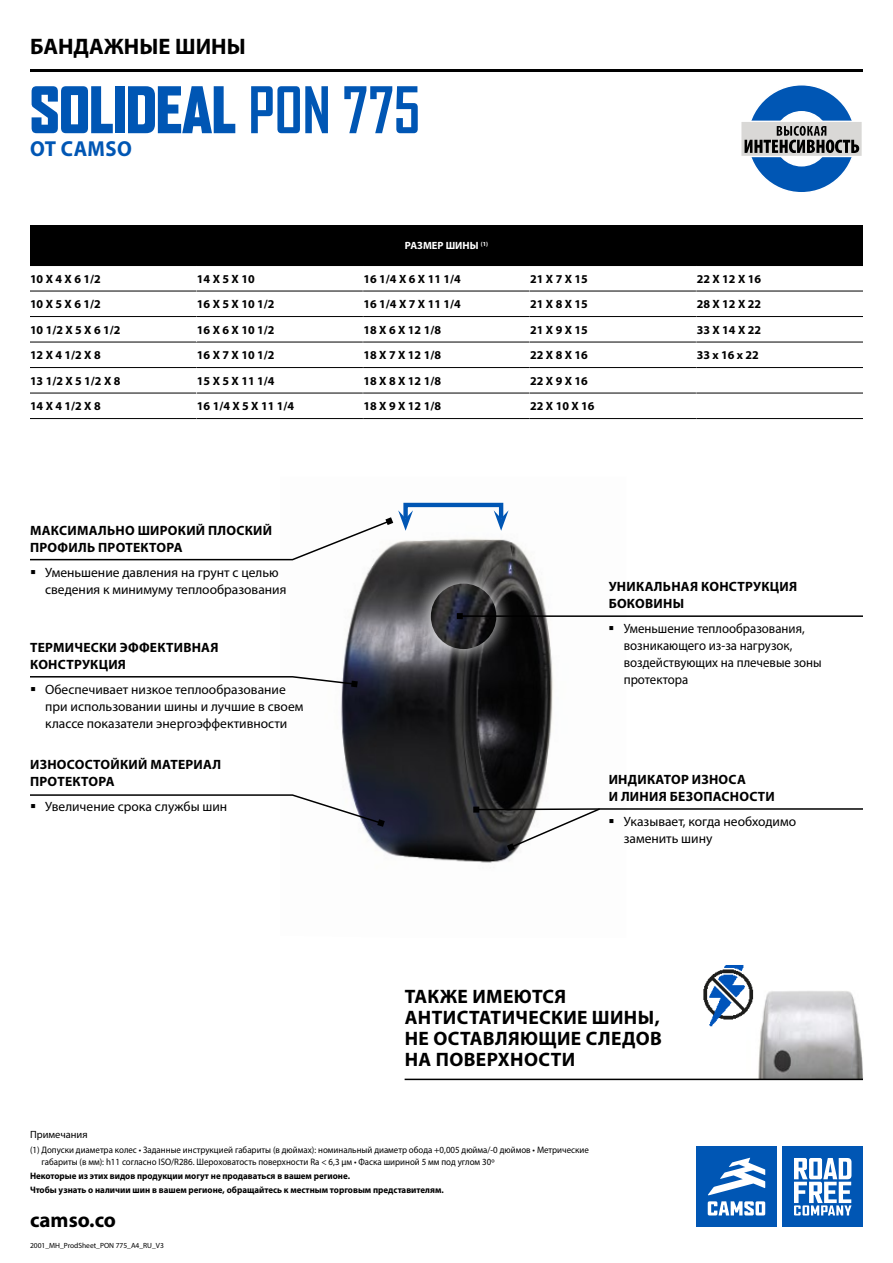
<style>
.page{position:relative;width:893px;height:1263px;background:#fff}
.page>*{position:absolute;margin:0;border:0;box-sizing:border-box;transform-origin:0 0}
.t1{font:900 61.5px "Agency FB";color:#0056b4;scale:.95 1}
.t2{font:700 22.5px "Myriad Pro";color:#000}
.t3{font:700 21.75px "Myriad Pro";letter-spacing:.02em;color:#0056b4;scale:.95 1}
.t4{font:700 21px "Myriad Pro";color:#000}
.t5{font:700 19.5px/21px "Myriad Pro";letter-spacing:.02em;color:#000}
.t6{font:13.5px/16.8px "Myriad Pro";color:#000}
.t7{font:700 13.5px/16.8px "Myriad Pro";letter-spacing:.02em;color:#000}
.t8{font:13.5px/16.8px "Myriad Pro";color:#000;scale:.95 1}
.t9{font:700 12px "Myriad Pro";color:#000}
.t10{font:700 10.5px "Myriad Pro";color:#fff}
.t11{font:10.5px "Myriad Pro";color:#000}
.t12{font:9.3px/11.2px "Myriad Pro";color:#000;scale:.95 1}
.t13{font:700 9.3px/14.2px "Myriad Pro";color:#000;scale:.95 1}
.t14{font:7.5px "Myriad Pro";color:#000}
.s1{font-weight:700}
</style>
<div class="page">
<svg style="left:741px;top:85px;width:121px;height:107px"></svg>
<hr style="left:30px;top:69px;width:833px;height:3px;background:#000">
<div style="left:696px;top:1146px;width:81px;height:81px;background:#0056b4"></div>
<svg style="left:708px;top:1201px;width:57px;height:14px"></svg>
<svg style="left:708px;top:1158px;width:57px;height:37px"></svg>
<div style="left:782px;top:1146px;width:81px;height:81px;background:#0056b4"></div>
<svg style="left:794px;top:1158px;width:57px;height:57px"></svg>
<img style="left:731px;top:991px;width:132px;height:88px">
<hr style="left:405px;top:1079px;width:458px;height:1px;background:#000">
<img style="left:703px;top:965px;width:56px;height:61px">
<img style="left:341px;top:502px;width:212px;height:361px">
<svg style="left:413px;top:566px;width:101px;height:101px"></svg>
<img style="left:431px;top:584px;width:65px;height:65px;border-radius:33px">
<svg style="left:475px;top:807px;width:388px;height:44px"></svg>
<div style="left:473px;top:806px;width:6px;height:7px;background:#000"></div>
<svg style="left:30px;top:675px;width:328px;height:12px"></svg>
<svg style="left:30px;top:793px;width:355px;height:34px"></svg>
<div style="left:403px;top:503px;width:100px;height:17px;border:4px solid #0056b4"></div>
<svg style="left:30px;top:510px;width:383px;height:51px"></svg>
<svg style="left:494px;top:510px;width:15px;height:21px"></svg>
<hr style="left:460px;top:615px;width:403px;height:2px;background:#000">
<svg style="left:457px;top:613px;width:6px;height:6px"></svg>
<div style="left:30px;top:225px;width:833px;height:41px;background:#000"></div>
<hr style="left:30px;top:291px;width:167px;height:1px;background:#000">
<hr style="left:197px;top:291px;width:166px;height:1px;background:#000">
<hr style="left:30px;top:316px;width:167px;height:1px;background:#000">
<hr style="left:197px;top:316px;width:166px;height:1px;background:#000">
<hr style="left:30px;top:342px;width:167px;height:1px;background:#000">
<hr style="left:197px;top:342px;width:166px;height:1px;background:#000">
<hr style="left:30px;top:367px;width:167px;height:1px;background:#000">
<hr style="left:197px;top:367px;width:166px;height:1px;background:#000">
<hr style="left:30px;top:393px;width:167px;height:1px;background:#000">
<hr style="left:197px;top:393px;width:166px;height:1px;background:#000">
<hr style="left:30px;top:418px;width:167px;height:1px;background:#000">
<hr style="left:197px;top:418px;width:166px;height:1px;background:#000">
<hr style="left:363px;top:291px;width:167px;height:1px;background:#000">
<hr style="left:363px;top:316px;width:167px;height:1px;background:#000">
<hr style="left:363px;top:342px;width:167px;height:1px;background:#000">
<hr style="left:363px;top:367px;width:167px;height:1px;background:#000">
<hr style="left:363px;top:393px;width:167px;height:1px;background:#000">
<hr style="left:363px;top:418px;width:167px;height:1px;background:#000">
<hr style="left:530px;top:291px;width:166px;height:1px;background:#000">
<hr style="left:530px;top:316px;width:166px;height:1px;background:#000">
<hr style="left:530px;top:342px;width:166px;height:1px;background:#000">
<hr style="left:530px;top:367px;width:166px;height:1px;background:#000">
<hr style="left:530px;top:393px;width:166px;height:1px;background:#000">
<hr style="left:530px;top:418px;width:166px;height:1px;background:#000">
<hr style="left:696px;top:291px;width:167px;height:1px;background:#000">
<hr style="left:696px;top:316px;width:167px;height:1px;background:#000">
<hr style="left:696px;top:342px;width:167px;height:1px;background:#000">
<hr style="left:696px;top:367px;width:167px;height:1px;background:#000">
<hr style="left:696px;top:393px;width:167px;height:1px;background:#000">
<hr style="left:696px;top:418px;width:167px;height:1px;background:#000">
<h2 class="t2" style="left:30px;top:32px;width:217px">БАНДАЖНЫЕ ШИНЫ</h2>
<h1 class="t1" style="left:30px;top:74px;width:412px">SOLIDEAL <span class="s1">PON 775</span></h1>
<h3 class="t3" style="left:30px;top:134px;width:109px">OT CAMSO</h3>
<p class="t10" style="left:405px;top:239px;width:85px">РАЗМЕР ШИНЫ <sup>(1)</sup></p>
<p class="t9" style="left:30px;top:271px;width:72px">10 X 4 X 6 1/2</p>
<p class="t9" style="left:197px;top:271px;width:59px">14 X 5 X 10</p>
<p class="t9" style="left:364px;top:271px;width:99px">16 1/4 X 6 X 11 1/4</p>
<p class="t9" style="left:530px;top:271px;width:59px">21 X 7 X 15</p>
<p class="t9" style="left:697px;top:271px;width:66px">22 X 12 X 16</p>
<p class="t9" style="left:30px;top:296px;width:72px">10 X 5 X 6 1/2</p>
<p class="t9" style="left:197px;top:296px;width:79px">16 X 5 X 10 1/2</p>
<p class="t9" style="left:364px;top:296px;width:99px">16 1/4 X 7 X 11 1/4</p>
<p class="t9" style="left:530px;top:296px;width:59px">21 X 8 X 15</p>
<p class="t9" style="left:697px;top:296px;width:66px">28 X 12 X 22</p>
<p class="t9" style="left:30px;top:322px;width:92px">10 1/2 X 5 X 6 1/2</p>
<p class="t9" style="left:197px;top:322px;width:79px">16 X 6 X 10 1/2</p>
<p class="t9" style="left:364px;top:322px;width:79px">18 X 6 X 12 1/8</p>
<p class="t9" style="left:530px;top:322px;width:59px">21 X 9 X 15</p>
<p class="t9" style="left:697px;top:322px;width:66px">33 X 14 X 22</p>
<p class="t9" style="left:30px;top:347px;width:72px">12 X 4 1/2 X 8</p>
<p class="t9" style="left:197px;top:347px;width:79px">16 X 7 X 10 1/2</p>
<p class="t9" style="left:364px;top:347px;width:79px">18 X 7 X 12 1/8</p>
<p class="t9" style="left:530px;top:347px;width:59px">22 X 8 X 16</p>
<p class="t9" style="left:697px;top:347px;width:64px">33 x 16 x 22</p>
<p class="t9" style="left:30px;top:373px;width:92px">13 1/2 X 5 1/2 X 8</p>
<p class="t9" style="left:197px;top:373px;width:79px">15 X 5 X 11 1/4</p>
<p class="t9" style="left:364px;top:373px;width:79px">18 X 8 X 12 1/8</p>
<p class="t9" style="left:530px;top:373px;width:59px">22 X 9 X 16</p>
<p class="t9" style="left:30px;top:398px;width:72px">14 X 4 1/2 X 8</p>
<p class="t9" style="left:197px;top:398px;width:99px">16 1/4 X 5 X 11 1/4</p>
<p class="t9" style="left:364px;top:398px;width:79px">18 X 9 X 12 1/8</p>
<p class="t9" style="left:530px;top:398px;width:66px">22 X 10 X 16</p>
<p class="t7" style="left:30px;top:521px;width:244px">МАКСИМАЛЬНО ШИРОКИЙ ПЛОСКИЙ<br>ПРОФИЛЬ ПРОТЕКТОРА</p>
<p class="t6" style="left:45px;top:564px;width:243px;text-indent:-15px">▪ Уменьшение давления на грунт с целью сведения к минимуму теплообразования</p>
<p class="t7" style="left:30px;top:638px;width:190px">ТЕРМИЧЕСКИ ЭФФЕКТИВНАЯ<br>КОНСТРУКЦИЯ</p>
<p class="t6" style="left:45px;top:681px;width:260px;text-indent:-15px">▪ Обеспечивает низкое теплообразование при использовании шины и лучшие в своем классе показатели энергоэффективности</p>
<p class="t7" style="left:30px;top:756px;width:193px">ИЗНОСОСТОЙКИЙ МАТЕРИАЛ<br>ПРОТЕКТОРА</p>
<p class="t6" style="left:30px;top:798px;width:199px">▪ Увеличение срока службы шин</p>
<p class="t7" style="left:609px;top:578px;width:190px">УНИКАЛЬНАЯ КОНСТРУКЦИЯ<br>БОКОВИНЫ</p>
<p class="t8" style="left:624px;top:620px;width:210px;text-indent:-15px">▪ Уменьшение теплообразования, возникающего из-за нагрузок, воздействующих на плечевые зоны протектора</p>
<p class="t7" style="left:609px;top:770px;width:168px">ИНДИКАТОР ИЗНОСА<br>И ЛИНИЯ БЕЗОПАСНОСТИ</p>
<p class="t6" style="left:624px;top:812px;width:174px;text-indent:-15px">▪ Указывает, когда необходимо заменить шину</p>
<h3 class="t5" style="left:405px;top:985px;width:259px">ТАКЖЕ ИМЕЮТСЯ<br>АНТИСТАТИЧЕСКИЕ ШИНЫ,<br>НЕ ОСТАВЛЯЮЩИЕ СЛЕДОВ<br>НА ПОВЕРХНОСТИ</h3>
<p class="t11" style="left:30px;top:1128px;width:59px">Примечания</p>
<p class="t12" style="left:42px;top:1144px;width:578px;text-indent:-12px">(1) Допуски диаметра колес • Заданные инструкцией габариты (в дюймах): номинальный диаметр обода +0,005 дюйма/-0 дюймов • Метрические габариты (в мм): h11 согласно ISO/R286. Шероховатость поверхности Ra &lt; 6,3 μм • Фаска шириной 5 мм под углом 30º</p>
<p class="t13" style="left:30px;top:1168px;width:437px">Некоторые из этих видов продукции могут не продаваться в вашем регионе.<br>Чтобы узнать о наличии шин в вашем регионе, обращайтесь к местным торговым представителям.</p>
<h3 class="t4" style="left:30px;top:1206px;width:88px">camso.co</h3>
<p class="t14" style="left:30px;top:1241px;width:135px">2001_MH_ProdSheet_PON 775_A4_RU_V3</p>
</div>
